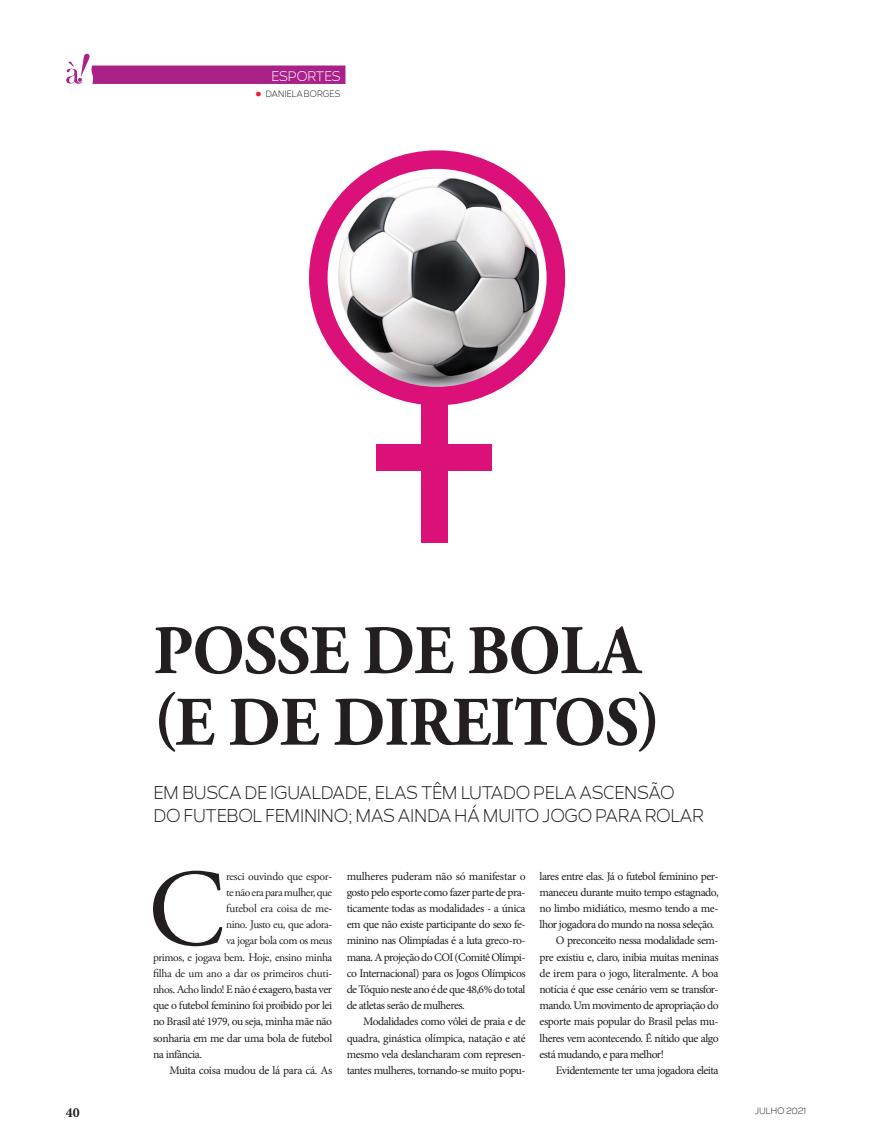
<style>
.page{position:relative;width:872px;height:1140px;background:#fff}
.page>*{position:absolute;margin:0;border:0;box-sizing:border-box;transform-origin:0 0}
.t1{font:109.05px "Adobe Garamond Pro";color:#231f20}
.t2{font:700 69.3px/71.6px "Adobe Garamond Pro";letter-spacing:-.01em;color:#231f20;scale:.95 1}
.t3{font:expanded 18.45px/23.1px "Corbert";letter-spacing:-.065em;color:#231f20;scale:.8 1}
.t4{font:expanded 13.8px "Corbert";letter-spacing:-.045em;color:#fff;scale:.8 1}
.t5{font:700 13.8px "Minion Pro";color:#231f20}
.t6{font:11.55px/16.2px "Minion Pro";letter-spacing:-.045em;color:#231f20;text-align:justify}
.t7{font:11.55px/16.2px "Adobe Garamond Pro";letter-spacing:-.035em;color:#231f20;text-align:right}
.t8{font:11.55px "Minion Pro";letter-spacing:-.025em;color:#231f20}
.t9{font:expanded 9.3px "Corbert";letter-spacing:-.045em;color:#231f20;scale:.8 1}
.s1{color:#ee1c25}
.s2{font-family:"Adobe Garamond Pro"}
</style>
<div class="page">
<svg style="left:66px;top:54px;width:279px;height:30px"></svg>
<img style="left:309px;top:150px;width:257px;height:255px">
<div style="left:421px;top:400px;width:27px;height:143px;background:#db1078"></div>
<div style="left:377px;top:444px;width:115px;height:27px;background:#db1078"></div>
<div style="left:309px;top:150px;width:256px;height:255px;border:19px solid #db1078;border-radius:50%"></div>
<p class="t4" style="left:271px;top:65px;width:89px">ESPORTES</p>
<p class="t9" style="left:255px;top:86px;width:108px"><span class="s1">●</span> DANIELA BORGES</p>
<h2 class="t2" style="left:153px;top:616px;width:535px">POSSE DE BOLA (E DE DIREITOS)</h2>
<h3 class="t3" style="left:153px;top:779px;width:690px">EM BUSCA DE IGUALDADE, ELAS TÊM LUTADO PELA ASCENSÃO<br>DO FUTEBOL FEMININO; MAS AINDA HÁ MUITO JOGO PARA ROLAR</h3>
<h1 class="t1" style="left:148px;top:844px;width:78px">C</h1>
<p class="t7" style="left:153px;top:868px;width:181px">resci ouvindo que espor-<br>te não era para mulher, que<br>futebol era coisa de me-<br>nino. Justo eu, que adora-<br>va jogar bola com os meus<br>primos, e jogava bem. Hoje, ensino minha filha de um ano a dar os primeiros chuti-</p>
<p class="t6" style="left:153px;top:981px;width:181px"><span class="s2">nhos. Acho lindo!</span> E não é exagero, basta ver que o futebol feminino foi proibido por lei no Brasil até 1979, ou seja, minha mãe não sonharia em me dar uma bola de futebol na infância.</p>
<p class="t8" style="left:169px;top:1062px;width:164px">Muita coisa mudou de lá para cá. As</p>
<p class="t6" style="left:347px;top:868px;width:180px">mulheres puderam não só manifestar o gosto pelo esporte como fazer parte de pra&shy;ticamente todas as modalidades - a única em que não existe participante do sexo fe&shy;minino nas Olimpíadas é a luta greco-ro&shy;mana. A projeção do COI (Comitê Olímpi&shy;co Internacional) para os Jogos Olímpicos de Tóquio neste ano é de que 48,6% do total de atletas serão de mulheres.</p>
<p class="t6" style="left:347px;top:1013px;width:181px;text-indent:16px">Modalidades como vôlei de praia e de quadra, ginástica olímpica, natação e até mesmo vela deslancharam com represen&shy;tantes mulheres, tornando-se muito popu-</p>
<p class="t6" style="left:539px;top:868px;width:181px">lares entre elas. Já o futebol feminino per-</p>
<p class="t6" style="left:539px;top:884px;width:181px">maneceu durante muito tempo estagnado,</p>
<p class="t6" style="left:539px;top:900px;width:181px">no limbo midiático, mesmo tendo a me-</p>
<p class="t6" style="left:539px;top:916px;width:176px">lhor jogadora do mundo na nossa seleção.</p>
<p class="t6" style="left:556px;top:932px;width:164px">O preconceito nessa modalidade sem-</p>
<p class="t6" style="left:539px;top:949px;width:181px">pre existiu e, claro, inibia muitas meninas</p>
<p class="t8" style="left:539px;top:965px;width:181px">de irem para o jogo, literalmente. A boa</p>
<p class="t6" style="left:539px;top:981px;width:181px">notícia é que esse cenário vem se transfor-</p>
<p class="t6" style="left:539px;top:997px;width:181px">mando. Um movimento de apropriação do</p>
<p class="t6" style="left:539px;top:1013px;width:181px">esporte mais popular do Brasil pelas mu-</p>
<p class="t6" style="left:539px;top:1029px;width:181px">lheres vem acontecendo. É nítido que algo</p>
<p class="t6" style="left:539px;top:1046px;width:126px">está mudando, e para melhor!</p>
<p class="t6" style="left:556px;top:1062px;width:164px">Evidentemente ter uma jogadora eleita</p>
<p class="t5" style="left:66px;top:1103px;width:15px">40</p>
<p class="t9" style="left:755px;top:1103px;width:66px">JULHO 2021</p>
</div>
